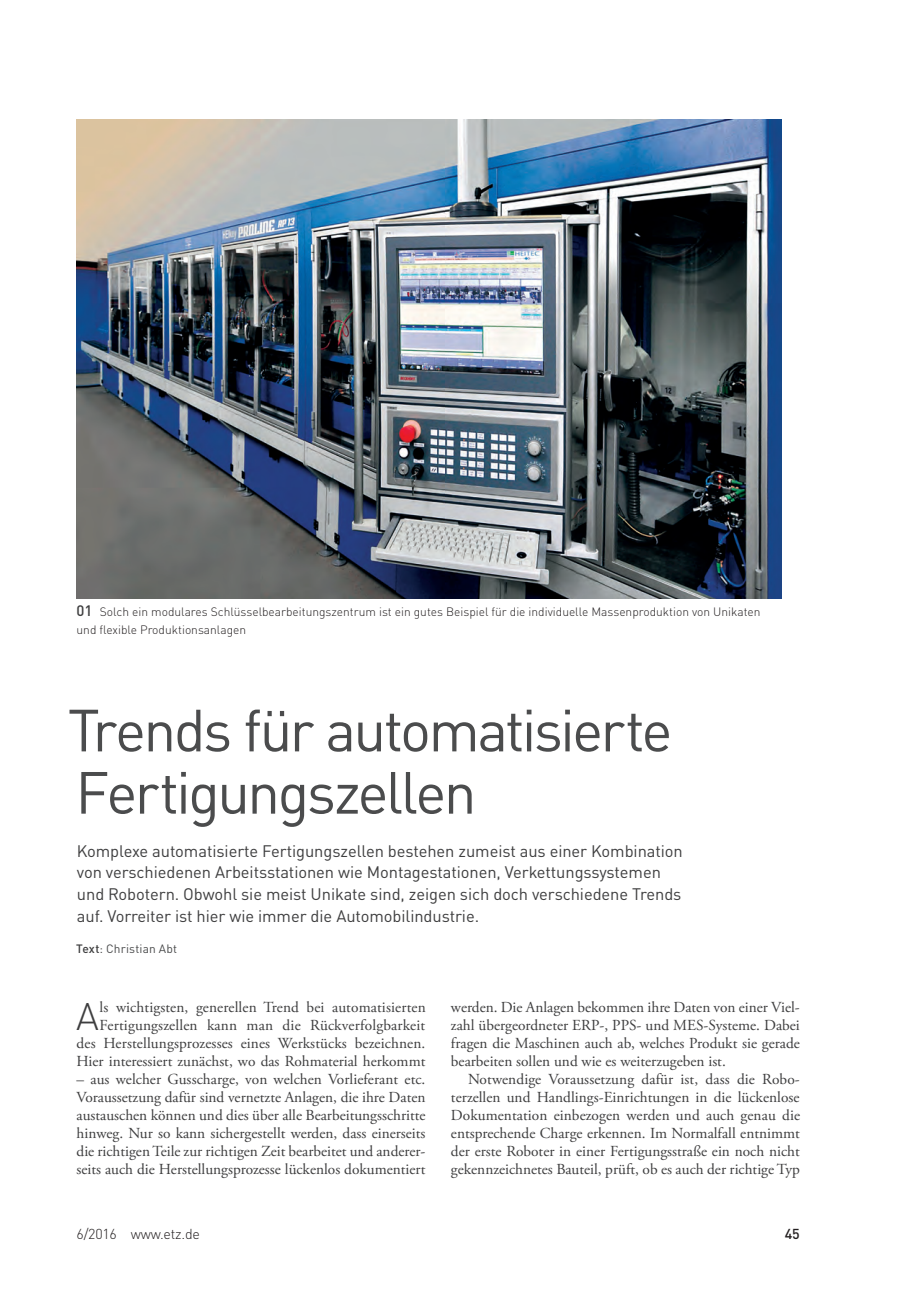
<style>
.page{position:relative;width:919px;height:1289px;background:#fff}
.page>*{position:absolute;margin:0;border:0;box-sizing:border-box;transform-origin:0 0}
.t1{font:58.5px/62.2px "DIN Pro";letter-spacing:-.045em;color:#4b4c4d}
.t2{font:300 37.95px "DIN Pro";color:#3e3e3f}
.t3{font:16.5px/21.8px "DIN Pro";letter-spacing:-.005em;color:#3e3e3f}
.t4{font:15.3px/18px "Adobe Garamond Pro";color:#3e3e3f;text-align:justify}
.t5{font:300 14.25px "DIN Pro";letter-spacing:-.015em;color:#231f20}
.t6{font:500 14.25px "DIN Pro";color:#231f20}
.t7{font:300 12px/18px "DIN Pro";color:#231f20}
.t8{font:12px "DIN Pro";letter-spacing:.01em;color:#4b4c4d}
.s1{font-weight:500;font-size:15px;color:#3e3e3f}
.s2{font-weight:500;color:#3e3e3f}
</style>
<div class="page">
<img style="left:77px;top:119px;width:704px;height:479px">
<p class="t7" style="left:77px;top:602px;width:685px"><span class="s1">01</span> Solch ein modulares Schlüsselbearbeitungszentrum ist ein gutes Beispiel für die individuelle Massenproduktion von Unikaten und flexible Produktionsanlagen</p>
<h1 class="t1" style="left:68px;top:693px;width:606px">Trends für automatisierte<br>Fertigungszellen</h1>
<p class="t3" style="left:77px;top:838px;width:607px">Komplexe automatisierte Fertigungszellen bestehen zumeist aus einer Kombination von verschiedenen Arbeitsstationen wie Montagestationen, Verkettungssystemen und Robotern. Obwohl sie meist Unikate sind, zeigen sich doch verschiedene Trends auf. Vorreiter ist hier wie immer die Automobilindustrie.</p>
<p class="t8" style="left:76px;top:938px;width:102px"><span class="s2">Text</span>: Christian Abt</p>
<p class="t4" style="left:77px;top:998px;width:350px;text-align:right">ls wichtigsten, generellen Trend bei automatisierten Fertigungszellen kann man die Rückverfolgbarkeit<br>des Herstellungsprozesses eines Werkstücks bezeichnen.<br>Hier interessiert zunächst, wo das Rohmaterial herkommt</p>
<p class="t4" style="left:77px;top:1070px;width:350px">– aus welcher Gusscharge, von welchen Vorlieferant etc.<br>Voraussetzung dafür sind vernetzte Anlagen, die ihre Daten austauschen können und dies über alle Bearbeitungsschritte hinweg. Nur so kann sichergestellt werden, dass einerseits die richtigen Teile zur richtigen Zeit bearbeitet und anderer&shy;seits auch die Herstellungsprozesse lückenlos dokumentiert</p>
<h2 class="t2" style="left:76px;top:987px;width:24px">A</h2>
<p class="t4" style="left:451px;top:998px;width:350px">werden. Die Anlagen bekommen ihre Daten von einer Viel&shy;zahl übergeordneter ERP-, PPS- und MES-Systeme. Dabei fragen die Maschinen auch ab, welches Produkt sie gerade bearbeiten sollen und wie es weiterzugeben ist.</p>
<p class="t4" style="left:451px;top:1070px;width:350px;text-indent:17px">Notwendige Voraussetzung dafür ist, dass die Robo&shy;terzellen und Handlings-Einrichtungen in die lückenlose Dokumentation einbezogen werden und auch genau die entsprechende Charge erkennen. Im Normalfall entnimmt der erste Roboter in einer Fertigungsstraße ein noch nicht gekennzeichnetes Bauteil, prüft, ob es auch der richtige Typ</p>
<p class="t5" style="left:77px;top:1222px;width:125px">6/2016 www.etz.de</p>
<p class="t6" style="left:784px;top:1222px;width:17px">45</p>
</div>
